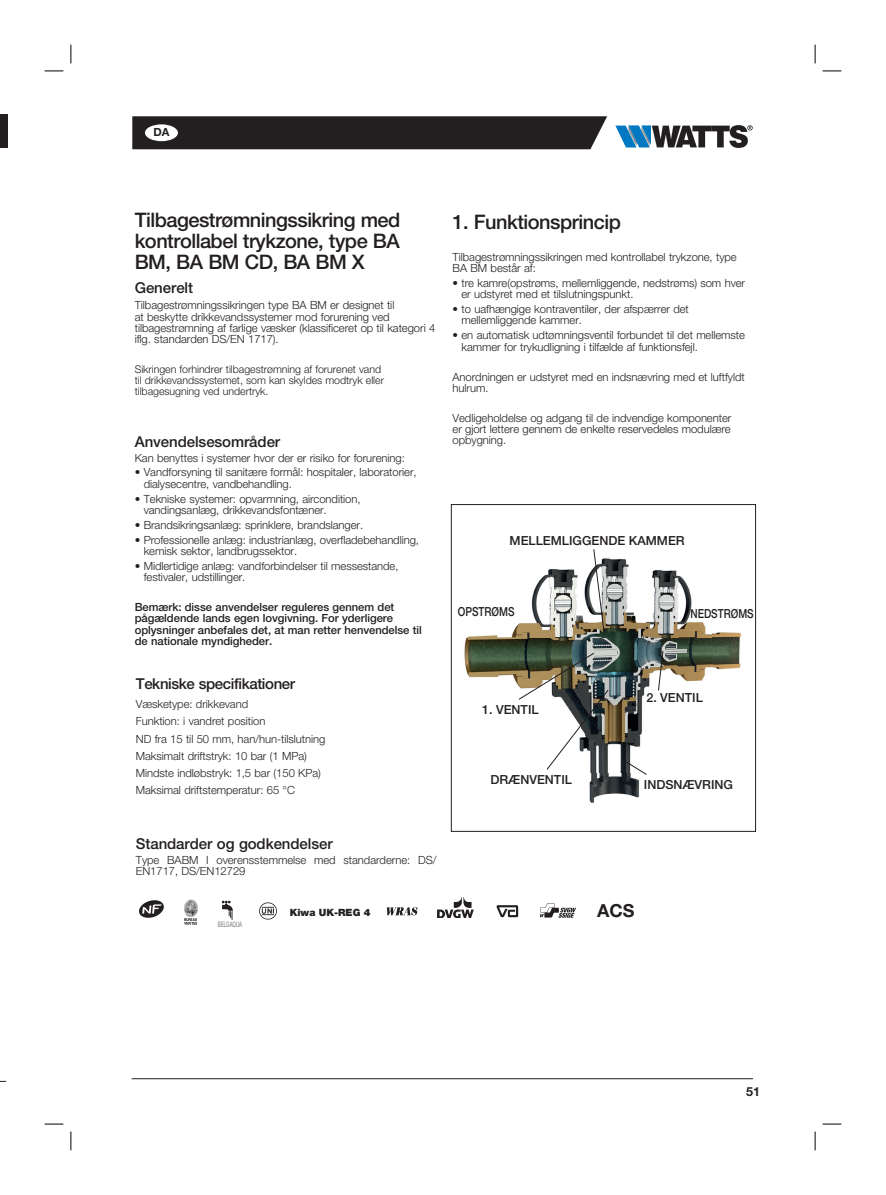
<style>
.page{position:relative;width:886px;height:1195px;background:#fff}
.page>*{position:absolute;margin:0;border:0;box-sizing:border-box;transform-origin:0 0}
.t1{font:500 20px/21.2px "Helvetica Neue LT Std";letter-spacing:-.025em;color:#231f20;text-align:justify}
.t2{font:700 18px "Helvetica Neue LT Std";color:#231f20}
.t3{font:500 15px "Helvetica Neue LT Std";letter-spacing:-.005em;color:#231f20}
.t4{font:500 15px "Helvetica Neue LT Std";letter-spacing:-.025em;color:#231f20}
.t5{font:500 12.5px "Helvetica Neue LT Std";color:#231f20}
.t6{font:500 12.5px "Helvetica Neue LT Std";color:#231f20;scale:.8 1}
.t7{font:700 12.5px "Helvetica Neue LT Std";color:#231f20}
.t8{font:300 11.25px/11.2px "Helvetica Neue LT Std";letter-spacing:-.005em;color:#231f20}
.t9{font:500 11.25px/11.2px "Helvetica Neue LT Std";letter-spacing:-.005em;color:#231f20}
.t10{font:700 11.25px "Helvetica Neue LT Std";color:#231f20}
.t11{font:300 10.62px/11.2px "Helvetica Neue LT Std";letter-spacing:-.005em;color:#231f20}
.t12{font:900 10px "Helvetica Neue LT Std";color:#231f20}
.t13{font:7.5px "Helvetica Neue LT Std";color:#757679;scale:.6 1}
</style>
<div class="page">
<div style="left:132px;top:116px;width:475px;height:33px;background:#231f20"></div>
<hr style="left:132px;top:1078px;width:621px;height:1px;background:#231f20">
<div style="left:0;top:114px;width:7px;height:33px;background:#231f20"></div>
<div style="left:145px;top:124px;width:33px;height:17px;background:#fff;border-radius:50%"></div>
<svg style="left:615px;top:125px;width:138px;height:23px"></svg>
<img style="left:464px;top:558px;width:277px;height:245px">
<div style="left:451px;top:504px;width:305px;height:327px;border:1px solid #231f20"></div>
<svg style="left:593px;top:549px;width:12px;height:86px"></svg>
<svg style="left:658px;top:650px;width:5px;height:41px"></svg>
<svg style="left:518px;top:652px;width:91px;height:118px"></svg>
<svg style="left:625px;top:760px;width:22px;height:15px"></svg>
<img style="left:139px;top:900px;width:25px;height:18px">
<img style="left:184px;top:899px;width:14px;height:26px">
<img style="left:221px;top:900px;width:12px;height:20px">
<img style="left:387px;top:907px;width:31px;height:9px">
<img style="left:259px;top:902px;width:18px;height:18px">
<img style="left:437px;top:897px;width:37px;height:19px">
<img style="left:496px;top:905px;width:23px;height:12px">
<img style="left:540px;top:903px;width:36px;height:15px">
<svg style="left:45px;top:70px;width:18px;height:2px"></svg>
<svg style="left:822px;top:70px;width:19px;height:2px"></svg>
<svg style="left:45px;top:1123px;width:18px;height:1px"></svg>
<svg style="left:822px;top:1123px;width:19px;height:1px"></svg>
<svg style="left:70px;top:45px;width:2px;height:18px"></svg>
<svg style="left:70px;top:1131px;width:2px;height:18px"></svg>
<svg style="left:814px;top:45px;width:2px;height:18px"></svg>
<svg style="left:814px;top:1131px;width:2px;height:18px"></svg>
<p class="t10" style="left:153px;top:125px;width:18px">DA</p>
<h1 class="t1" style="left:135px;top:209px;width:267px">Tilbagestrømningssikring med kontrollabel trykzone, type BA BM, BA BM CD, BA BM X</h1>
<h3 class="t3" style="left:135px;top:278px;width:60px">Generelt</h3>
<p class="t8" style="left:135px;top:299px;width:302px">Tilbagestrømningssikringen type BA BM er designet til<br>at beskytte drikkevandssystemer mod forurening ved tilbagestrømning af farlige væsker (klassificeret op til kategori 4 iflg. standarden DS/EN 1717).</p>
<p class="t11" style="left:135px;top:363px;width:251px">Sikringen forhindrer tilbagestrømning af forurenet vand til drikkevandssystemet, som kan skyldes modtryk eller tilbagesugning ved undertryk.</p>
<h3 class="t3" style="left:135px;top:432px;width:147px">Anvendelsesområder</h3>
<p class="t8" style="left:135px;top:451px;width:272px">Kan benyttes i systemer hvor der er risiko for forurening:</p>
<p class="t8" style="left:144px;top:466px;width:274px;text-indent:-9px">• Vandforsyning til sanitære formål: hospitaler, laboratorier, dialysecentre, vandbehandling.</p>
<p class="t8" style="left:144px;top:492px;width:218px;text-indent:-9px">• Tekniske systemer: opvarmning, aircondition, vandingsanlæg, drikkevandsfontæner.</p>
<p class="t8" style="left:135px;top:519px;width:230px">• Brandsikringsanlæg: sprinklere, brandslanger.</p>
<p class="t8" style="left:144px;top:534px;width:277px;text-indent:-9px">• Professionelle anlæg: industrianlæg, overfladebehandling, kemisk sektor, landbrugssektor.</p>
<p class="t8" style="left:144px;top:560px;width:256px;text-indent:-9px">• Midlertidige anlæg: vandforbindelser til messestande, festivaler, udstillinger.</p>
<p class="t9" style="left:135px;top:601px;width:289px">Bemærk: disse anvendelser reguleres gennem det pågældende lands egen lovgivning. For yderligere oplysninger anbefales det, at man retter henvendelse til de nationale myndigheder.</p>
<h3 class="t4" style="left:136px;top:674px;width:161px">Tekniske specifikationer</h3>
<p class="t8" style="left:136px;top:695px;width:191px;line-height:17.2px">Væsketype: drikkevand<br>Funktion: i vandret position<br>ND fra 15 til 50 mm, han/hun-tilslutning Maksimalt driftstryk: 10 bar (1 MPa)<br>Mindste indløbstryk: 1,5 bar (150 KPa)<br>Maksimal driftstemperatur: 65 °C</p>
<h1 class="t1" style="left:452px;top:211px;width:170px">1. Funktionsprincip</h1>
<p class="t8" style="left:452px;top:251px;width:286px">Tilbagestrømningssikringen med kontrollabel trykzone, type<br>BA BM består af:</p>
<p class="t8" style="left:461px;top:277px;width:285px;text-indent:-9px">• tre kamre(opstrøms, mellemliggende, nedstrøms) som hver er udstyret med et tilslutningspunkt.</p>
<p class="t8" style="left:461px;top:303px;width:229px;text-indent:-9px">• to uafhængige kontraventiler, der afspærrer det mellemliggende kammer.</p>
<p class="t8" style="left:461px;top:329px;width:285px;text-indent:-9px">• en automatisk udtømningsventil forbundet til det mellemste kammer for trykudligning i tilfælde af funktionsfejl.</p>
<p class="t8" style="left:452px;top:370px;width:294px">Anordningen er udstyret med en indsnævring med et luftfyldt hulrum.</p>
<p class="t8" style="left:452px;top:411px;width:280px;text-align:justify">Vedligeholdelse og adgang til de indvendige komponenter er gjort lettere gennem de enkelte reservedeles modulære opbygning.</p>
<p class="t5" style="left:510px;top:533px;width:177px">MELLEMLIGGENDE KAMMER</p>
<p class="t6" style="left:458px;top:604px;width:72px">OPSTRØMS</p>
<p class="t6" style="left:690px;top:605px;width:80px">NEDSTRØMS</p>
<p class="t5" style="left:482px;top:701px;width:58px">1. VENTIL</p>
<p class="t5" style="left:490px;top:771px;width:83px">DRÆNVENTIL</p>
<p class="t5" style="left:646px;top:690px;width:58px">2. VENTIL</p>
<p class="t5" style="left:644px;top:777px;width:91px">INDSNÆVRING</p>
<h3 class="t3" style="left:136px;top:834px;width:198px">Standarder og godkendelser</h3>
<p class="t8" style="left:136px;top:854px;width:302px">Type BABM I overensstemmelse med standarderne: DS/<br>EN1717, DS/EN12729</p>
<p class="t13" style="left:218px;top:919px;width:42px">BELGAQUA</p>
<p class="t12" style="left:290px;top:906px;width:82px">Kiwa UK-REG 4</p>
<h2 class="t2" style="left:597px;top:899px;width:39px">ACS</h2>
<p class="t7" style="left:746px;top:1083px;width:15px">51</p>
</div>
